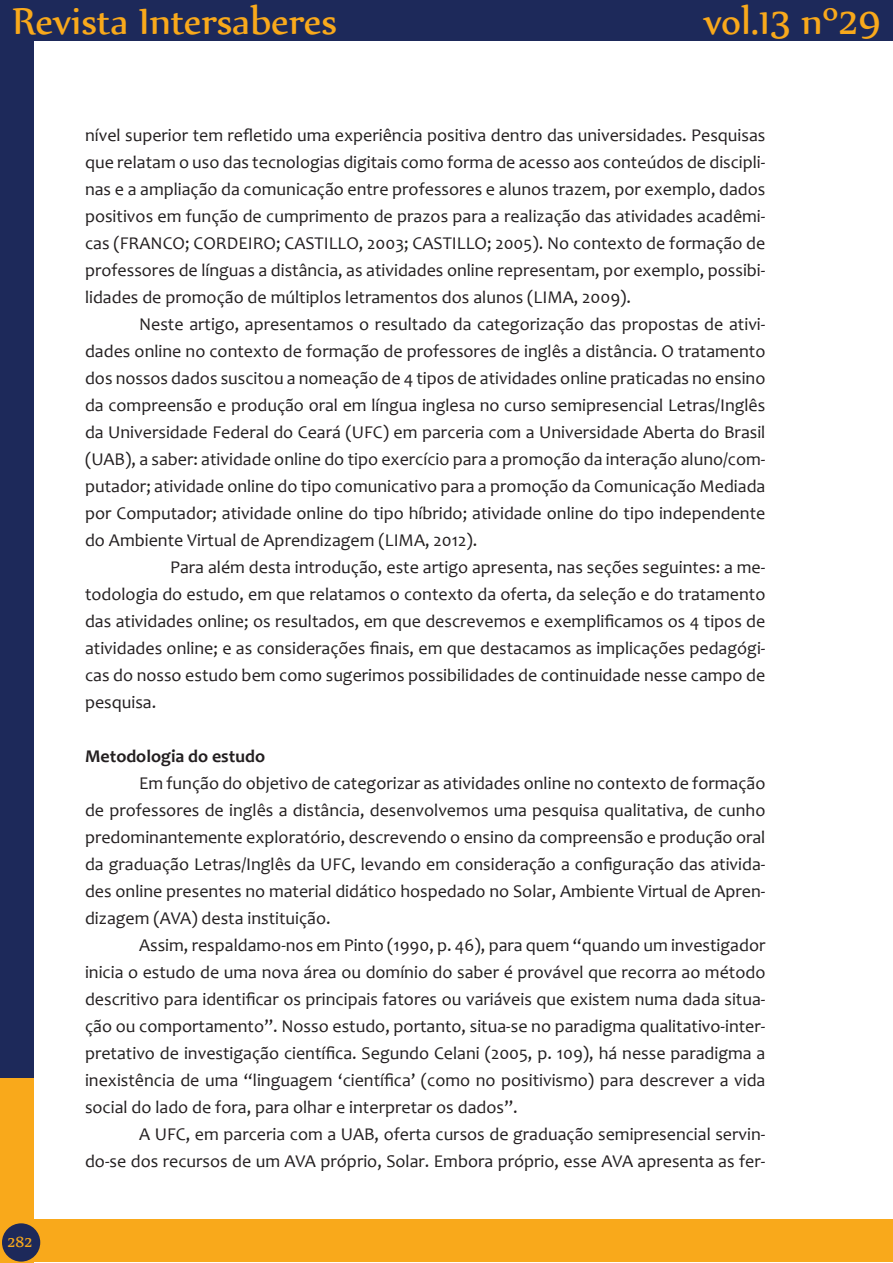
<style>
.page{position:relative;width:893px;height:1263px;background:#fff}
.page>*{position:absolute;margin:0;border:0;box-sizing:border-box;transform-origin:0 0}
.t1{font:45px "Nyala";color:#f9a91b}
.t2{font:18px/27px "Candara";color:#231f20;text-align:justify}
.t3{font:700 18px "Candara";color:#231f20}
.t4{font:18px "Nyala";color:#f9a91b}
</style>
<div class="page">
<div style="left:0;top:0;width:33px;height:1081px;background:#1d295a"></div>
<div style="left:0;top:0;width:893px;height:41px;background:#1d295a"></div>
<div style="left:0;top:1078px;width:33px;height:185px;background:#f9a91b"></div>
<div style="left:21px;top:1219px;width:872px;height:43px;background:#f9a91b"></div>
<div style="left:2px;top:1223px;width:38px;height:38px;background:#1d295a;border-radius:50%"></div>
<h1 class="t1" style="left:13px;top:-6px;width:326px">Revista Intersaberes</h1>
<h1 class="t1" style="left:704px;top:-6px;width:178px">vol.13 nº29</h1>
<p class="t4" style="left:8px;top:1231px;width:26px">282</p>
<p class="t2" style="left:85px;top:121px;width:682px">nível superior tem refletido uma experiência positiva dentro das universidades. Pesquisas que relatam o uso das tecnologias digitais como forma de acesso aos conteúdos de discipli&shy;nas e a ampliação da comunicação entre professores e alunos trazem, por exemplo, dados positivos em função de cumprimento de prazos para a realização das atividades acadêmi&shy;cas (FRANCO; CORDEIRO; CASTILLO, 2003; CASTILLO; 2005). No contexto de formação de professores de línguas a distância, as atividades online representam, por exemplo, possibi&shy;lidades de promoção de múltiplos letramentos dos alunos (LIMA, 2009).</p>
<p class="t2" style="left:85px;top:310px;width:682px;text-indent:54px">Neste artigo, apresentamos o resultado da categorização das propostas de ativi&shy;dades online no contexto de formação de professores de inglês a distância. O tratamento dos nossos dados suscitou a nomeação de 4 tipos de atividades online praticadas no ensino da compreensão e produção oral em língua inglesa no curso semipresencial Letras/Inglês da Universidade Federal do Ceará (UFC) em parceria com a Universidade Aberta do Brasil (UAB), a saber: atividade online do tipo exercício para a promoção da interação aluno/com&shy;putador; atividade online do tipo comunicativo para a promoção da Comunicação Mediada por Computador; atividade online do tipo híbrido; atividade online do tipo independente do Ambiente Virtual de Aprendizagem (LIMA, 2012).</p>
<p class="t2" style="left:85px;top:553px;width:682px;text-indent:85px">Para além desta introdução, este artigo apresenta, nas seções seguintes: a me&shy;todologia do estudo, em que relatamos o contexto da oferta, da seleção e do tratamento das atividades online; os resultados, em que descrevemos e exemplificamos os 4 tipos de atividades online; e as considerações finais, em que destacamos as implicações pedagógi&shy;cas do nosso estudo bem como sugerimos possibilidades de continuidade nesse campo de pesquisa.</p>
<p class="t3" style="left:85px;top:744px;width:182px">Metodologia do estudo</p>
<p class="t2" style="left:85px;top:769px;width:682px;text-indent:54px">Em função do objetivo de categorizar as atividades online no contexto de formação de professores de inglês a distância, desenvolvemos uma pesquisa qualitativa, de cunho predominantemente exploratório, descrevendo o ensino da compreensão e produção oral da graduação Letras/Inglês da UFC, levando em consideração a configuração das ativida&shy;des online presentes no material didático hospedado no Solar, Ambiente Virtual de Apren&shy;dizagem (AVA) desta instituição.</p>
<p class="t2" style="left:85px;top:931px;width:682px;text-indent:54px">Assim, respaldamo-nos em Pinto (1990, p. 46), para quem “quando um investigador inicia o estudo de uma nova área ou domínio do saber é provável que recorra ao método descritivo para identificar os principais fatores ou variáveis que existem numa dada situa&shy;ção ou comportamento”. Nosso estudo, portanto, situa-se no paradigma qualitativo-inter&shy;pretativo de investigação científica. Segundo Celani (2005, p. 109), há nesse paradigma a inexistência de uma “linguagem ‘científica’ (como no positivismo) para descrever a vida social do lado de fora, para olhar e interpretar os dados”.</p>
<p class="t2" style="left:85px;top:1120px;width:682px;text-align:right">A UFC, em parceria com a UAB, oferta cursos de graduação semipresencial servin-<br>do-se dos recursos de um AVA próprio, Solar. Embora próprio, esse AVA apresenta as fer-</p>
</div>
